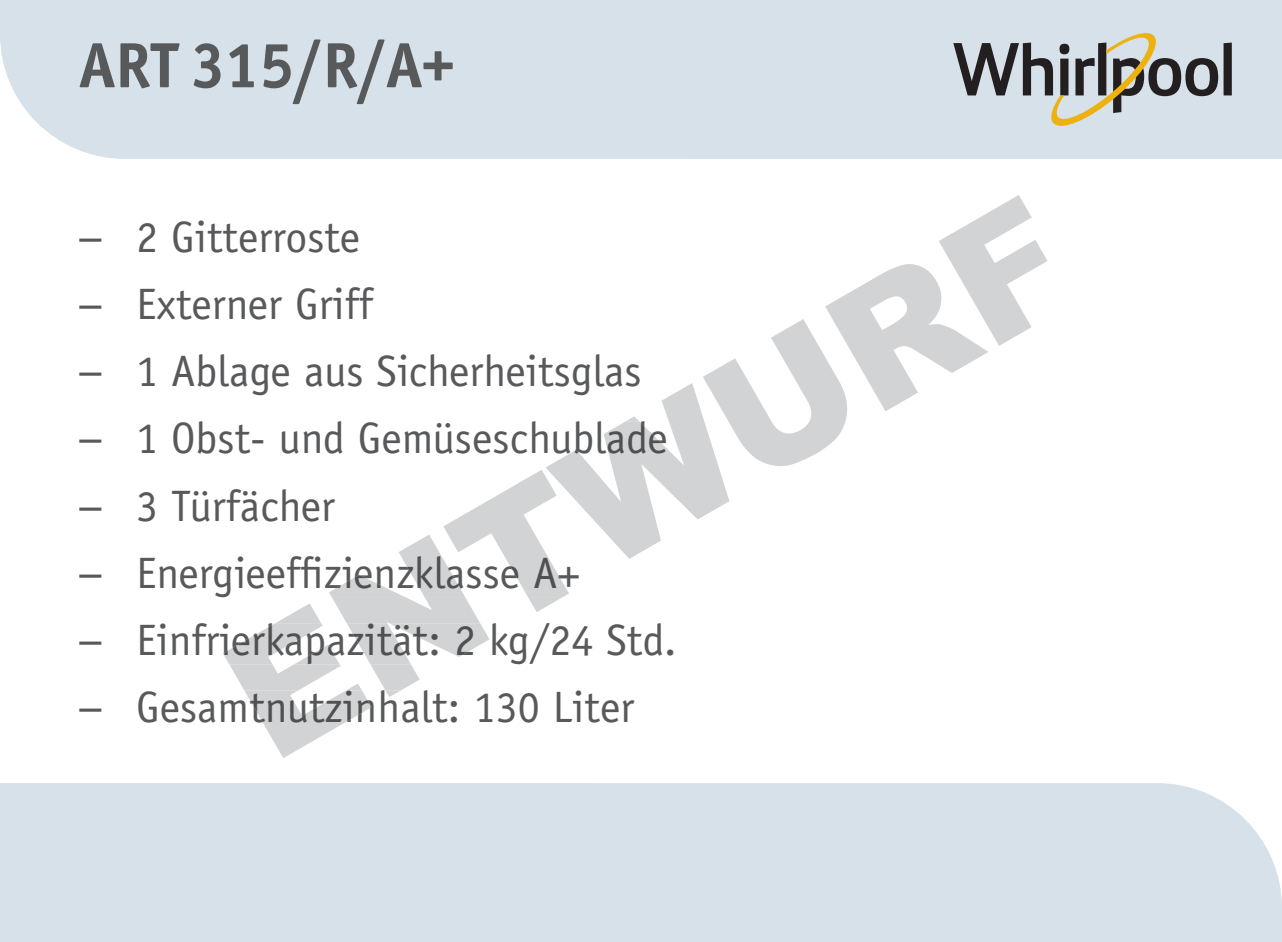
<style>
.page{position:relative;width:1282px;height:942px;background:#fff}
.page>*{position:absolute;margin:0;border:0;box-sizing:border-box;transform-origin:0 0}
.t1{font:700 64px "Officina Sans ITC Pro";color:#58595b}
.t2{font:44px "Officina Sans Std";color:#58595b}
.t3{font:44px "Officina Sans Std";color:#505052}
.t4{font:44px "Frutiger LT Std";color:#58595b}
.s1{font-family:"Frutiger LT Std"}
</style>
<div class="page">
<div style="left:0;top:0;width:1281px;height:159px;background:#d6e1ea"></div>
<div style="left:0;top:783px;width:1281px;height:158px;background:#d6e1ea"></div>
<div style="left:1223px;top:43px;width:8px;height:52px;background:#231f20"></div>
<svg style="left:953px;top:33px;width:265px;height:93px;background:#adb1b1"></svg>
<svg style="left:223px;top:195px;width:824px;height:562px"></svg>
<h1 class="t1" style="left:79px;top:26px;width:376px">ART 315/R/A+</h1>
<p class="t2" style="left:79px;top:211px;width:282px"><span class="s1">–</span> 2 Gitterroste</p>
<p class="t2" style="left:79px;top:278px;width:295px"><span class="s1">–</span> Externer Griff</p>
<p class="t2" style="left:79px;top:345px;width:564px"><span class="s1">–</span> 1 Ablage aus Sicherheitsglas</p>
<p class="t4" style="left:79px;top:412px;width:23px">–</p>
<p class="t3" style="left:136px;top:412px;width:533px">1 Obst- und Gemüseschublade</p>
<p class="t2" style="left:79px;top:479px;width:257px"><span class="s1">–</span> 3 Türfächer</p>
<p class="t4" style="left:79px;top:546px;width:23px">–</p>
<p class="t3" style="left:136px;top:547px;width:445px">Energieeffizienzklasse A+</p>
<p class="t2" style="left:79px;top:614px;width:598px"><span class="s1">–</span> Einfrierkapazität: 2 kg/24 Std.</p>
<p class="t2" style="left:79px;top:681px;width:556px"><span class="s1">–</span> Gesamtnutzinhalt: 130 Liter</p>
</div>
